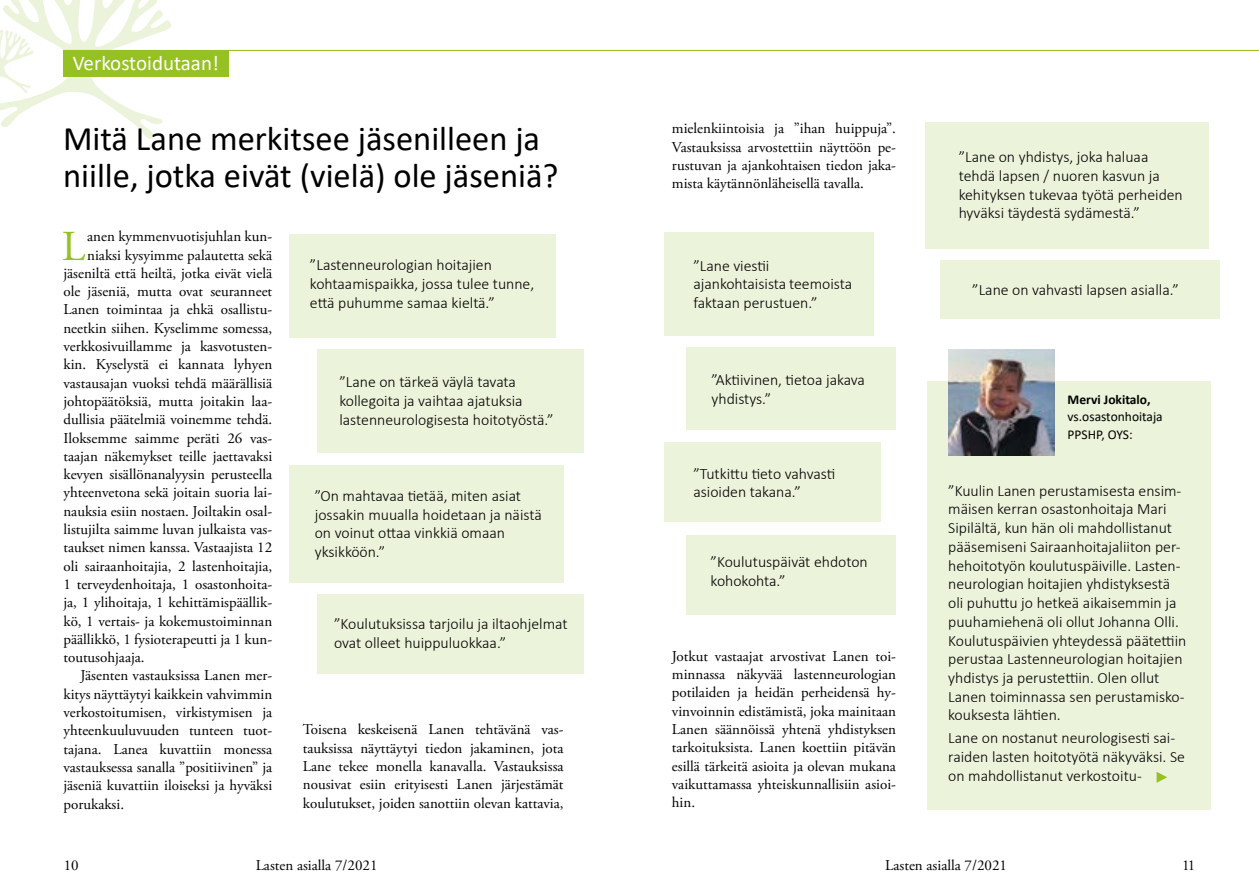
<style>
.page{position:relative;width:1259px;height:893px;background:#fff}
.page>*{position:absolute;margin:0;border:0;box-sizing:border-box;transform-origin:0 0}
.t1{font:42.6px "Adobe Garamond Pro";color:#96c123}
.t2{font:34.5px/37.5px "Calibri";color:#000}
.t3{font:21px "Calibri";color:#fff}
.t4{font:300 15.75px/18.8px "Calibri";color:#000}
.t5{font:15px/18.3px "Adobe Garamond Pro";color:#000;text-align:justify}
.t6{font:13.5px/18.3px "Calibri";color:#000}
.t7{font:700 13.5px "Calibri";color:#000}
</style>
<div class="page">
<div style="left:317px;top:349px;width:266px;height:104px;background:#ecf3db"></div>
<div style="left:289px;top:234px;width:266px;height:103px;background:#ecf3db"></div>
<svg style="left:0;top:0;width:174px;height:139px"></svg>
<div style="left:64px;top:50px;width:165px;height:27px;background:#96c123"></div>
<hr style="left:64px;top:50px;width:1195px;height:1px;background:#96c123">
<div style="left:289px;top:465px;width:274px;height:118px;background:#ecf3db"></div>
<div style="left:317px;top:594px;width:266px;height:80px;background:#ecf3db"></div>
<div style="left:686px;top:347px;width:210px;height:83px;background:#ecf3db"></div>
<div style="left:664px;top:232px;width:210px;height:104px;background:#ecf3db"></div>
<div style="left:664px;top:442px;width:216px;height:80px;background:#ecf3db"></div>
<div style="left:686px;top:535px;width:210px;height:79px;background:#ecf3db"></div>
<div style="left:940px;top:260px;width:279px;height:59px;background:#ecf3db"></div>
<div style="left:925px;top:123px;width:283px;height:126px;background:#ecf3db"></div>
<div style="left:926px;top:381px;width:284px;height:428px;background:#ecf3db"></div>
<img style="left:948px;top:350px;width:106px;height:106px">
<svg style="left:1156px;top:772px;width:11px;height:11px"></svg>
<h3 class="t3" style="left:73px;top:48px;width:148px">Verkostoidutaan!</h3>
<h2 class="t2" style="left:63px;top:119px;width:497px">Mitä Lane merkitsee jäsenilleen ja niille, jotka eivät (vielä) ole jäseniä?</h2>
<h1 class="t1" style="left:62px;top:220px;width:25px">L</h1>
<p class="t5" style="left:87px;top:228px;width:186px">anen kymmenvuotisjuhlan kun-</p>
<p class="t5" style="left:87px;top:246px;width:186px">niaksi kysyimme palautetta sekä</p>
<p class="t5" style="left:63px;top:264px;width:210px">jäseniltä että heiltä, jotka eivät vielä</p>
<p class="t5" style="left:63px;top:283px;width:210px">ole jäseniä, mutta ovat seuranneet</p>
<p class="t5" style="left:63px;top:301px;width:210px">Lanen toimintaa ja ehkä osallistu-</p>
<p class="t5" style="left:63px;top:319px;width:210px">neetkin siihen. Kyselimme somessa,</p>
<p class="t5" style="left:63px;top:338px;width:210px">verkkosivuillamme ja kasvotusten-</p>
<p class="t5" style="left:63px;top:356px;width:210px">kin. Kyselystä ei kannata lyhyen</p>
<p class="t5" style="left:63px;top:374px;width:210px">vastausajan vuoksi tehdä määrällisiä</p>
<p class="t5" style="left:63px;top:393px;width:210px">johtopäätöksiä, mutta joitakin laa-</p>
<p class="t5" style="left:63px;top:411px;width:210px">dullisia päätelmiä voinemme tehdä.</p>
<p class="t5" style="left:63px;top:429px;width:210px">Iloksemme saimme peräti 26 vas-</p>
<p class="t5" style="left:63px;top:447px;width:210px">taajan näkemykset teille jaettavaksi</p>
<p class="t5" style="left:63px;top:466px;width:210px">kevyen sisällönanalyysin perusteella</p>
<p class="t5" style="left:63px;top:484px;width:210px">yhteenvetona sekä joitain suoria lai-</p>
<p class="t5" style="left:63px;top:502px;width:210px">nauksia esiin nostaen. Joiltakin osal-</p>
<p class="t5" style="left:63px;top:521px;width:210px">listujilta saimme luvan julkaista vas-</p>
<p class="t5" style="left:63px;top:539px;width:210px">taukset nimen kanssa. Vastaajista 12</p>
<p class="t5" style="left:63px;top:557px;width:210px">oli sairaanhoitajia, 2 lastenhoitajia,</p>
<p class="t5" style="left:63px;top:576px;width:210px">1 terveydenhoitaja, 1 osastonhoita-</p>
<p class="t5" style="left:63px;top:594px;width:210px">ja, 1 ylihoitaja, 1 kehittämispäällik-</p>
<p class="t5" style="left:63px;top:612px;width:210px">kö, 1 vertais- ja kokemustoiminnan</p>
<p class="t5" style="left:63px;top:630px;width:210px">päällikkö, 1 fysioterapeutti ja 1 kun-</p>
<p class="t5" style="left:63px;top:649px;width:83px">toutusohjaaja.</p>
<p class="t5" style="left:80px;top:667px;width:193px">Jäsenten vastauksissa Lanen mer-</p>
<p class="t5" style="left:63px;top:685px;width:210px">kitys näyttäytyi kaikkein vahvimmin</p>
<p class="t5" style="left:63px;top:704px;width:210px">verkostoitumisen, virkistymisen ja</p>
<p class="t5" style="left:63px;top:722px;width:210px">yhteenkuuluvuuden tunteen tuot-</p>
<p class="t5" style="left:63px;top:740px;width:210px">tajana. Lanea kuvattiin monessa</p>
<p class="t5" style="left:63px;top:759px;width:210px">vastauksessa sanalla ”positiivinen” ja</p>
<p class="t5" style="left:63px;top:777px;width:210px">jäseniä kuvattiin iloiseksi ja hyväksi</p>
<p class="t5" style="left:63px;top:795px;width:62px">porukaksi.</p>
<p class="t4" style="left:310px;top:255px;width:226px">”Lastenneurologian hoitajien kohtaamispaikka, jossa tulee tunne, että puhumme samaa kieltä.”</p>
<p class="t4" style="left:339px;top:373px;width:216px">”Lane on tärkeä väylä tavata kollegoita ja vaihtaa ajatuksia lastenneurologisesta hoitotyöstä.”</p>
<p class="t4" style="left:315px;top:486px;width:228px">”On mahtavaa tietää, miten asiat jossakin muualla hoidetaan ja näistä on voinut ottaa vinkkiä omaan yksikköön.”</p>
<p class="t4" style="left:334px;top:614px;width:235px">”Koulutuksissa tarjoilu ja iltaohjelmat ovat olleet huippuluokkaa.”</p>
<p class="t5" style="left:303px;top:721px;width:262px">Toisena keskeisenä Lanen tehtävänä vas&shy;tauksissa näyttäytyi tiedon jakaminen, jota Lane tekee monella kanavalla. Vastauksissa nousivat esiin erityisesti Lanen järjestämät koulutukset, joiden sanottiin olevan kattavia,</p>
<p class="t5" style="left:672px;top:120px;width:226px">mielenkiintoisia ja ”ihan huippuja”.<br>Vastauksissa arvostettiin näyttöön pe&shy;rustuvan ja ajankohtaisen tiedon jaka&shy;mista käytännönläheisellä tavalla.</p>
<p class="t4" style="left:693px;top:256px;width:160px">”Lane viestii ajankohtaisista teemoista faktaan perustuen.”</p>
<p class="t4" style="left:711px;top:370px;width:155px">”Aktiivinen, tietoa jakava yhdistys.”</p>
<p class="t4" style="left:693px;top:464px;width:143px">”Tutkittu tieto vahvasti asioiden takana.”</p>
<p class="t4" style="left:710px;top:552px;width:159px">”Koulutuspäivät ehdoton kohokohta.”</p>
<p class="t5" style="left:672px;top:647px;width:226px">Jotkut vastaajat arvostivat Lanen toi&shy;minnassa näkyvää lastenneurologian potilaiden ja heidän perheidensä hy&shy;vinvoinnin edistämistä, joka mainitaan Lanen säännöissä yhtenä yhdistyksen tarkoituksista. Lanen koettiin pitävän esillä tärkeitä asioita ja olevan mukana vaikuttamassa yhteiskunnallisiin asioi&shy;hin.</p>
<p class="t4" style="left:958px;top:147px;width:226px">”Lane on yhdistys, joka haluaa tehdä lapsen / nuoren kasvun ja kehityksen tukevaa työtä perheiden hyväksi täydestä sydämestä.”</p>
<p class="t4" style="left:972px;top:280px;width:208px">”Lane on vahvasti lapsen asialla.”</p>
<p class="t7" style="left:1067px;top:390px;width:84px">Mervi Jokitalo,</p>
<p class="t6" style="left:1067px;top:407px;width:97px">vs.osastonhoitaja<br>PPSHP, OYS:</p>
<p class="t4" style="left:948px;top:481px;width:240px">”Kuulin Lanen perustamisesta ensim&shy;mäisen kerran osastonhoitaja Mari Sipilältä, kun hän oli mahdollistanut pääsemiseni Sairaanhoitajaliiton per&shy;hehoitotyön koulutuspäiville. Lasten&shy;neurologian hoitajien yhdistyksestä oli puhuttu jo hetkeä aikaisemmin ja puuhamiehenä oli ollut Johanna Olli.<br>Koulutuspäivien yhteydessä päätettiin perustaa Lastenneurologian hoitajien yhdistys ja perustettiin. Olen ollut Lanen toiminnassa sen perustamisko&shy;kouksesta lähtien.</p>
<p class="t4" style="left:948px;top:729px;width:238px">Lane on nostanut neurologisesti sai&shy;raiden lasten hoitotyötä näkyväksi. Se on mahdollistanut verkostoitu-</p>
<p class="t5" style="left:64px;top:857px;width:16px">10</p>
<p class="t5" style="left:256px;top:857px;width:123px">Lasten asialla 7/2021</p>
<p class="t5" style="left:885px;top:857px;width:123px">Lasten asialla 7/2021</p>
<p class="t5" style="left:1182px;top:857px;width:14px">11</p>
</div>
